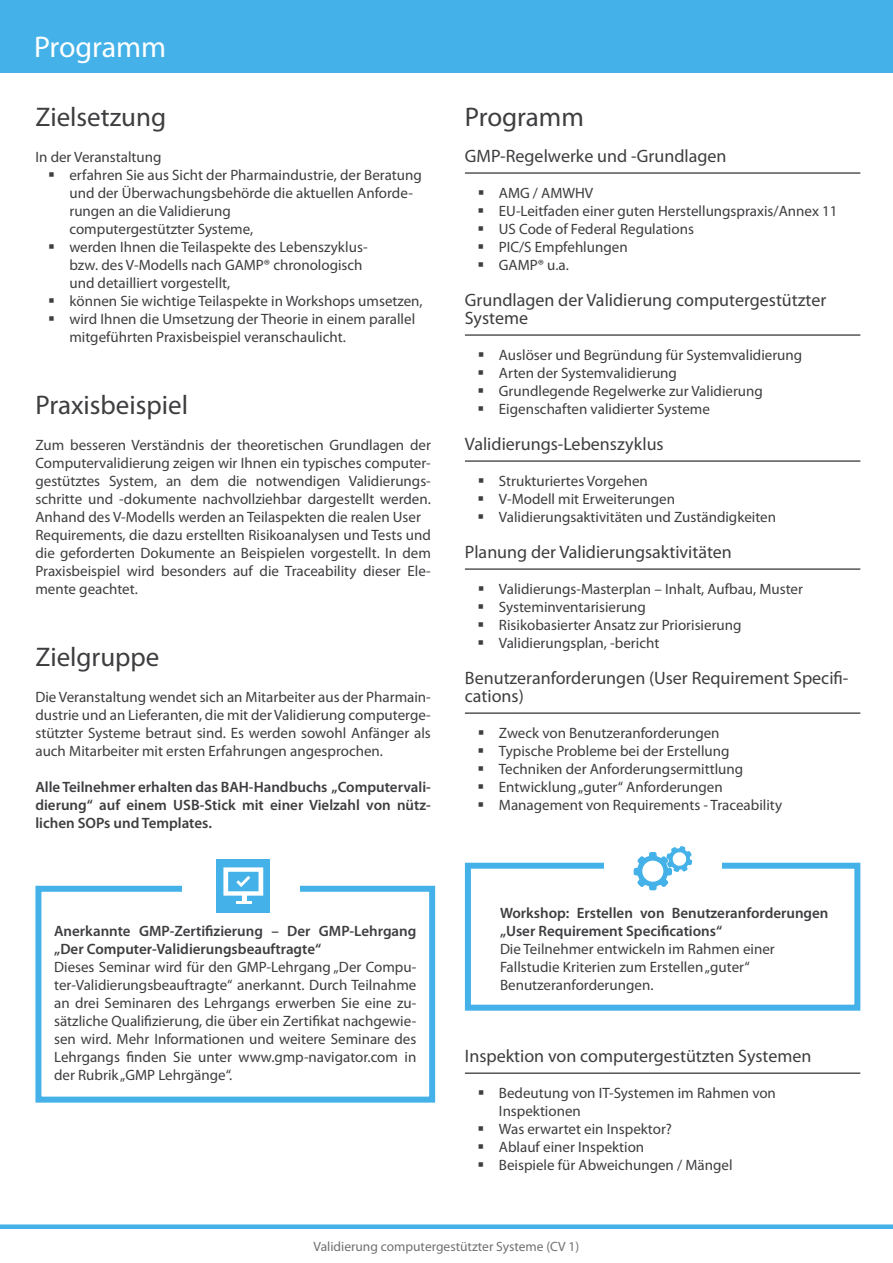
<style>
.page{position:relative;width:893px;height:1263px;background:#fff}
.page>*{position:absolute;margin:0;border:0;box-sizing:border-box;transform-origin:0 0}
.t1{font:30px "Myriad Pro";letter-spacing:-.005em;color:#fff}
.t2{font:27px "Myriad Pro";color:#3e3d40}
.t3{font:18px/18px "Myriad Pro";color:#3e3d40}
.t4{font:15px/18px "Myriad Pro";color:#3e3d40}
.t5{font:600 15px/18px "Myriad Pro";color:#3e3d40}
.t6{font:13.5px "Myriad Pro";color:#707172}
</style>
<div class="page">
<div style="left:0;top:0;width:893px;height:72px;background:#44b2e8"></div>
<div style="left:0;top:1224px;width:893px;height:5px;background:#44b2e8"></div>
<div style="left:35px;top:886px;width:400px;height:216px;border:6px solid #44b2e8"></div>
<div style="left:182px;top:876px;width:118px;height:33px;background:#fff"></div>
<div style="left:217px;top:859px;width:53px;height:53px;background:#44b2e8"></div>
<hr style="left:236px;top:901px;width:16px;height:3px;background:#fff">
<svg style="left:223px;top:867px;width:40px;height:34px"></svg>
<hr style="left:465px;top:173px;width:395px;height:1px;background:#000">
<hr style="left:465px;top:335px;width:395px;height:1px;background:#000">
<hr style="left:465px;top:461px;width:395px;height:1px;background:#000">
<hr style="left:465px;top:569px;width:395px;height:1px;background:#000">
<hr style="left:465px;top:713px;width:395px;height:1px;background:#000">
<hr style="left:465px;top:1073px;width:395px;height:1px;background:#000">
<div style="left:465px;top:863px;width:395px;height:148px;border:6px solid #44b2e8"></div>
<div style="left:604px;top:857px;width:118px;height:23px;background:#fff"></div>
<svg style="left:633px;top:846px;width:60px;height:45px"></svg>
<h1 class="t1" style="left:34px;top:30px;width:134px">Programm</h1>
<h2 class="t2" style="left:35px;top:102px;width:132px">Zielsetzung</h2>
<p class="t4" style="left:69px;top:148px;width:355px;text-indent:-34px">In der Veranstaltung<br>erfahren Sie aus Sicht der Pharmaindustrie, der Beratung und der Überwachungsbehörde die aktuellen Anforde&shy;rungen an die Validierung<br>computergestützter Systeme,<br>werden Ihnen die Teilaspekte des Lebenszyklus-<br>bzw. des V-Modells nach GAMP® chronologisch<br>und detailliert vorgestellt,<br>können Sie wichtige Teilaspekte in Workshops umsetzen, wird Ihnen die Umsetzung der Theorie in einem parallel mitgeführten Praxisbeispiel veranschaulicht.</p>
<h2 class="t2" style="left:35px;top:390px;width:154px">Praxisbeispiel</h2>
<p class="t4" style="left:35px;top:436px;width:397px">Zum besseren Verständnis der theoretischen Grundlagen der Computervalidierung zeigen wir Ihnen ein typisches computer&shy;gestütztes System, an dem die notwendigen Validierungs&shy;schritte und -dokumente nachvollziehbar dargestellt werden.<br>Anhand des V-Modells werden an Teilaspekten die realen User Requirements, die dazu erstellten Risikoanalysen und Tests und die geforderten Dokumente an Beispielen vorgestellt. In dem Praxisbeispiel wird besonders auf die Traceability dieser Ele&shy;mente geachtet.</p>
<h2 class="t2" style="left:35px;top:642px;width:126px">Zielgruppe</h2>
<p class="t4" style="left:35px;top:688px;width:397px;text-align:justify">Die Veranstaltung wendet sich an Mitarbeiter aus der Pharmain&shy;dustrie und an Lieferanten, die mit der Validierung computerge&shy;stützter Systeme betraut sind. Es werden sowohl Anfänger als auch Mitarbeiter mit ersten Erfahrungen angesprochen.</p>
<p class="t5" style="left:35px;top:778px;width:397px;text-align:justify">Alle Teilnehmer erhalten das BAH-Handbuchs „Computervali&shy;dierung“ auf einem USB-Stick mit einer Vielzahl von nütz&shy;lichen SOPs und Templates.</p>
<p class="t5" style="left:54px;top:922px;width:364px">Anerkannte GMP-Zertifizierung – Der GMP-Lehrgang „Der Computer-Validierungsbeauftragte“</p>
<p class="t4" style="left:54px;top:958px;width:364px;text-align:justify">Dieses Seminar wird für den GMP-Lehrgang „Der Compu&shy;ter-Validierungsbeauftragte“ anerkannt. Durch Teilnahme an drei Seminaren des Lehrgangs erwerben Sie eine zu&shy;sätzliche Qualifizierung, die über ein Zertifikat nachgewie&shy;sen wird. Mehr Informationen und weitere Seminare des Lehrgangs finden Sie unter www.gmp-navigator.com in der Rubrik „GMP Lehrgänge“.</p>
<h2 class="t2" style="left:465px;top:102px;width:120px">Programm</h2>
<p class="t3" style="left:465px;top:147px;width:263px">GMP-Regelwerke und -Grundlagen</p>
<p class="t4" style="left:499px;top:184px;width:340px">AMG / AMWHV<br>EU-Leitfaden einer guten Herstellungspraxis/Annex 11<br>US Code of Federal Regulations<br>PIC/S Empfehlungen<br>GAMP® u.a.</p>
<p class="t3" style="left:465px;top:291px;width:363px">Grundlagen der Validierung computergestützter<br>Systeme</p>
<p class="t4" style="left:499px;top:346px;width:305px">Auslöser und Begründung für Systemvalidierung Arten der Systemvalidierung<br>Grundlegende Regelwerke zur Validierung Eigenschaften validierter Systeme</p>
<p class="t3" style="left:465px;top:435px;width:200px">Validierungs-Lebenszyklus</p>
<p class="t4" style="left:499px;top:472px;width:279px">Strukturiertes Vorgehen<br>V-Modell mit Erweiterungen<br>Validierungsaktivitäten und Zuständigkeiten</p>
<p class="t3" style="left:465px;top:543px;width:268px">Planung der Validierungsaktivitäten</p>
<p class="t4" style="left:499px;top:580px;width:306px">Validierungs-Masterplan – Inhalt, Aufbau, Muster Systeminventarisierung<br>Risikobasierter Ansatz zur Priorisierung Validierungsplan, -bericht</p>
<p class="t3" style="left:465px;top:669px;width:385px">Benutzeranforderungen (User Requirement Specifi&shy;cations)</p>
<p class="t4" style="left:499px;top:724px;width:285px">Zweck von Benutzeranforderungen<br>Typische Probleme bei der Erstellung Techniken der Anforderungsermittlung Entwicklung „guter“ Anforderungen Management von Requirements - Traceability</p>
<p class="t5" style="left:500px;top:904px;width:330px">Workshop: Erstellen von Benutzeranforderungen „User Requirement Specifications“</p>
<p class="t4" style="left:500px;top:940px;width:276px">Die Teilnehmer entwickeln im Rahmen einer<br>Fallstudie Kriterien zum Erstellen „guter“<br>Benutzeranforderungen.</p>
<p class="t3" style="left:465px;top:1047px;width:348px">Inspektion von computergestützten Systemen</p>
<p class="t4" style="left:499px;top:1084px;width:279px">Bedeutung von IT-Systemen im Rahmen von<br>Inspektionen<br>Was erwartet ein Inspektor?<br>Ablauf einer Inspektion<br>Beispiele für Abweichungen / Mängel</p>
<p class="t6" style="left:314px;top:1239px;width:267px">Validierung computergestützter Systeme (CV 1)</p>
</div>
